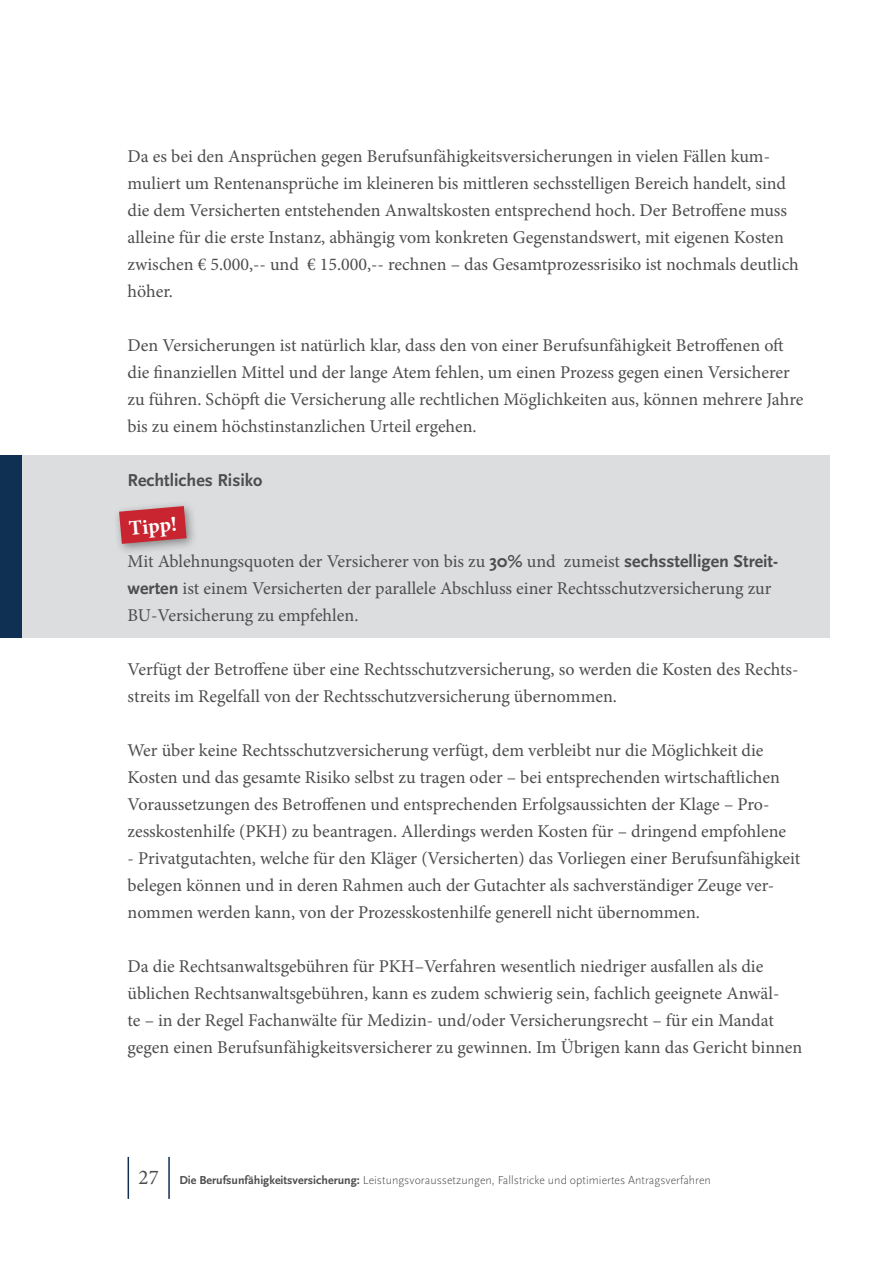
<style>
.page{position:relative;width:893px;height:1263px;background:#fff}
.page>*{position:absolute;margin:0;border:0;box-sizing:border-box;transform-origin:0 0}
.t1{font:700 21px "Minion Pro";color:#fff}
.t2{font:21px "Minion Pro";color:#4d4d4f}
.t3{font:18px/27px "Minion Pro";color:#4d4d4f}
.t4{font:700 18px "Scala Sans OT";color:#4d4d4f}
.t5{font:300 12px "Scala Sans OT";color:#4d4d4f}
.s1{font-family:"Scala Sans OT";font-weight:700}
.s2{font-weight:700}
</style>
<div class="page">
<div style="left:0;top:455px;width:829px;height:183px;background:#dcddde"></div>
<div style="left:0;top:455px;width:21px;height:183px;background:#103053"></div>
<div style="left:113px;top:500px;width:85px;height:56px;background:#000;opacity:.4"></div>
<svg style="left:119px;top:506px;width:68px;height:38px;background:#c5414a"></svg>
<hr style="left:128px;top:1157px;width:1px;height:42px;background:#103053">
<hr style="left:168px;top:1157px;width:2px;height:42px;background:#103053">
<p class="t3" style="left:128px;top:143px;width:673px">Da es bei den Ansprüchen gegen Berufsunfähigkeitsversicherungen in vielen Fällen kum&shy;muliert um Rentenansprüche im kleineren bis mittleren sechsstelligen Bereich handelt, sind die dem Versicherten entstehenden Anwaltskosten entsprechend hoch. Der Betroffene muss alleine für die erste Instanz, abhängig vom konkreten Gegenstandswert, mit eigenen Kosten zwischen € 5.000,-- und € 15.000,-- rechnen – das Gesamtprozessrisiko ist nochmals deutlich höher.</p>
<p class="t3" style="left:128px;top:332px;width:677px">Den Versicherungen ist natürlich klar, dass den von einer Berufsunfähigkeit Betroffenen oft die finanziellen Mittel und der lange Atem fehlen, um einen Prozess gegen einen Versicherer zu führen. Schöpft die Versicherung alle rechtlichen Möglichkeiten aus, können mehrere Jahre bis zu einem höchstinstanzlichen Urteil ergehen.</p>
<p class="t4" style="left:128px;top:469px;width:136px">Rechtliches Risiko</p>
<p class="t1" style="left:128px;top:513px;width:50px;rotate:-5deg">Tipp!</p>
<p class="t3" style="left:128px;top:548px;width:652px">Mit Ablehnungsquoten der Versicherer von bis zu <span class="s1">30%</span> und zumeist <span class="s1">sechsstelligen Streit&shy;werten</span> ist einem Versicherten der parallele Abschluss einer Rechtsschutzversicherung zur<br>BU-Versicherung zu empfehlen.</p>
<p class="t3" style="left:128px;top:656px;width:672px">Verfügt der Betroffene über eine Rechtsschutzversicherung, so werden die Kosten des Rechts&shy;streits im Regelfall von der Rechtsschutzversicherung übernommen.</p>
<p class="t3" style="left:128px;top:737px;width:660px">Wer über keine Rechtsschutzversicherung verfügt, dem verbleibt nur die Möglichkeit die Kosten und das gesamte Risiko selbst zu tragen oder – bei entsprechenden wirtschaftlichen Voraussetzungen des Betroffenen und entsprechenden Erfolgsaussichten der Klage – Pro&shy;zesskostenhilfe (PKH) zu beantragen. Allerdings werden Kosten für – dringend empfohlene</p>
<p class="t3" style="left:128px;top:845px;width:674px">- Privatgutachten, welche für den Kläger (Versicherten) das Vorliegen einer Berufsunfähigkeit belegen können und in deren Rahmen auch der Gutachter als sachverständiger Zeuge ver&shy;nommen werden kann, von der Prozesskostenhilfe generell nicht übernommen.</p>
<p class="t3" style="left:128px;top:953px;width:676px">Da die Rechtsanwaltsgebühren für PKH–Verfahren wesentlich niedriger ausfallen als die üblichen Rechtsanwaltsgebühren, kann es zudem schwierig sein, fachlich geeignete Anwäl-<br>te – in der Regel Fachanwälte für Medizin- und/oder Versicherungsrecht – für ein Mandat gegen einen Berufsunfähigkeitsversicherer zu gewinnen. Im Übrigen kann das Gericht binnen</p>
<p class="t2" style="left:139px;top:1163px;width:22px">27</p>
<p class="t5" style="left:179px;top:1173px;width:533px"><span class="s2">Die Berufsunfähigkeitsversicherung:</span> Leistungsvoraussetzungen, Fallstricke und optimiertes Antragsverfahren</p>
</div>
